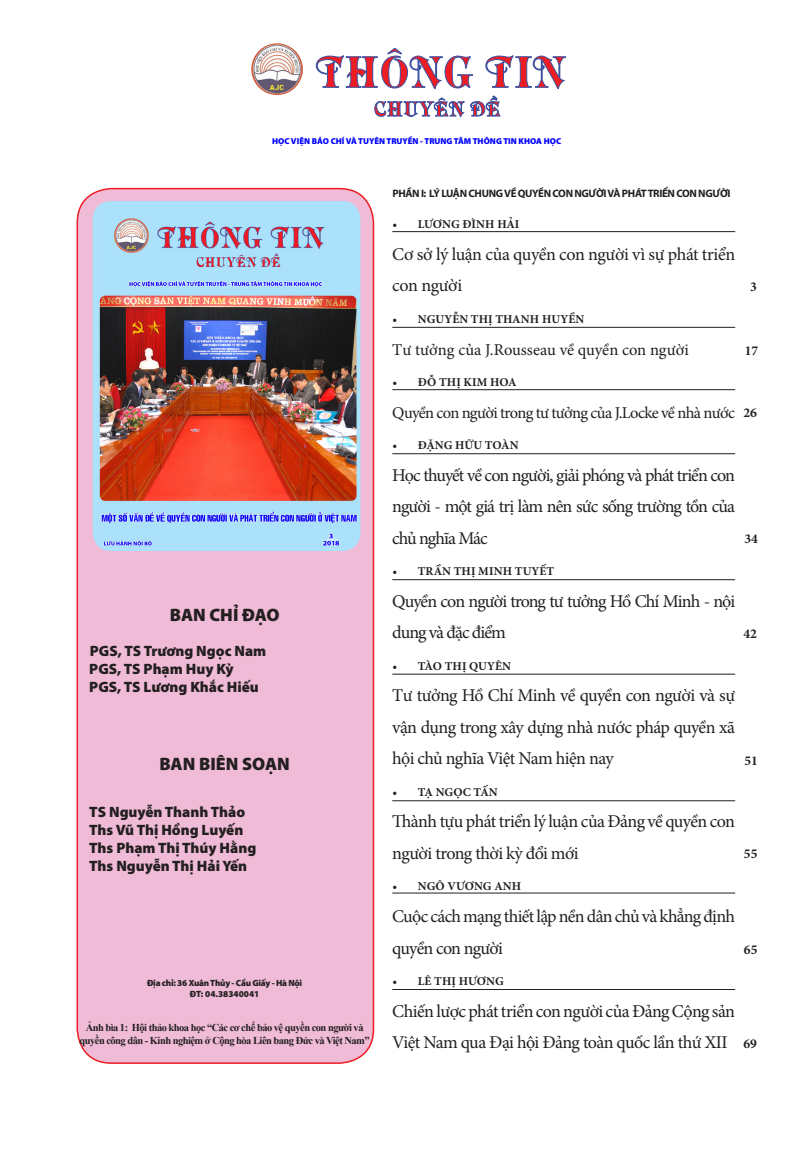
<style>
.page{position:relative;width:808px;height:1149px;background:#fff}
.page>*{position:absolute;margin:0;border:0;box-sizing:border-box;transform-origin:0 0}
.Ten_bai{font:18px/31.5px "Minion Pro";letter-spacing:-.04em;color:#231f20}
.Ten_bai-2{font:18px/31.5px "Minion Pro";letter-spacing:-.02em;color:#231f20}
.t1{font:900 18px "Myriad Pro";color:#231f20}
.t2{font:16.5px "Minion Pro";letter-spacing:-.035em;color:#231f20}
.t3{font:16.5px "Minion Pro";color:#231f20}
.t4{font:900 15px "Myriad Pro";color:#231f20}
.t5{font:700 13.5px "Minion Pro";color:#231f20}
.Tac_gia{font:700 12px "Minion Pro";letter-spacing:.005em;color:#231f20}
.t6{font:700 10.8px "Myriad Pro";letter-spacing:-.03em;color:#231f20}
.t7{font:700 10.5px/12.6px "Times New Roman";letter-spacing:-.05em;color:#231f20;text-align:center}
.t8{font:900 9px "Myriad Pro";letter-spacing:-.025em;color:#231f20}
.t9{font:900 9px "Myriad Pro";color:#231f20}
.t10{font:900 8.55px "Myriad Pro";color:#00f}
</style>
<div class="page">
<div style="left:77px;top:188px;width:296px;height:874px;background:#efbbd6;border-radius:34px"></div>
<div style="left:77px;top:188px;width:297px;height:875px;border:2px solid #ee1d23;border-radius:34px"></div>
<svg style="left:374px;top:97px;width:90px;height:20px"></svg>
<svg style="left:470px;top:96px;width:30px;height:20px"></svg>
<svg style="left:316px;top:48px;width:157px;height:41px"></svg>
<svg style="left:485px;top:55px;width:81px;height:34px"></svg>
<img style="left:251px;top:43px;width:52px;height:52px;border-radius:25px">
<img style="left:93px;top:201px;width:267px;height:350px">
<hr style="left:392px;top:231px;width:343px;height:1px;background:#231f20">
<hr style="left:392px;top:327px;width:343px;height:1px;background:#231f20">
<hr style="left:392px;top:453px;width:343px;height:1px;background:#231f20">
<hr style="left:392px;top:389px;width:343px;height:1px;background:#231f20">
<hr style="left:392px;top:579px;width:343px;height:1px;background:#231f20">
<hr style="left:392px;top:673px;width:343px;height:1px;background:#231f20">
<hr style="left:392px;top:800px;width:343px;height:1px;background:#231f20">
<hr style="left:392px;top:892px;width:343px;height:1px;background:#231f20">
<hr style="left:392px;top:988px;width:343px;height:1px;background:#231f20">
<p class="t10" style="left:272px;top:135px;width:291px">HỌC VIỆN BÁO CHÍ VÀ TUYÊN TRUYỀN - TRUNG TÂM THÔNG TIN KHOA HỌC</p>
<p class="t1" style="left:170px;top:602px;width:111px">BAN CHỈ ĐẠO</p>
<p class="t4" style="left:90px;top:641px;width:178px">PGS, TS Trương Ngọc Nam</p>
<p class="t4" style="left:89px;top:659px;width:146px">PGS, TS Phạm Huy Kỳ</p>
<p class="t4" style="left:89px;top:677px;width:171px">PGS, TS Lương Khắc Hiếu</p>
<p class="t1" style="left:159px;top:751px;width:132px">BAN BIÊN SOẠN</p>
<p class="t4" style="left:89px;top:801px;width:157px">TS Nguyễn Thanh Thảo</p>
<p class="t4" style="left:89px;top:819px;width:156px">Ths Vũ Thị Hồng Luyến</p>
<p class="t4" style="left:89px;top:837px;width:169px">Ths Phạm Thị Thúy Hằng</p>
<p class="t4" style="left:89px;top:855px;width:159px">Ths Nguyễn Thị Hải Yến</p>
<p class="t8" style="left:147px;top:976px;width:157px">Địa chỉ: 36 Xuân Thủy - Cầu Giấy - Hà Nội</p>
<p class="t9" style="left:190px;top:987px;width:71px">ĐT: 04.38340041</p>
<p class="t7" style="left:80px;top:1020px;width:292px">Ảnh bìa 1: Hội thảo khoa học “Các cơ chế bảo vệ quyền con người và quyền công dân - Kinh nghiệm ở Cộng hòa Liên bang Đức và Việt Nam”</p>
<p class="t6" style="left:392px;top:186px;width:340px">PHẦN I: LÝ LUẬN CHUNG VỀ QUYỀN CON NGƯỜI VÀ PHÁT TRIỂN CON NGƯỜI</p>
<p class="Tac_gia" style="left:392px;top:216px;width:129px">• LƯƠNG ĐÌNH HẢI</p>
<p class="Ten_bai-2" style="left:392px;top:238px;width:344px">Cơ sở lý luận của quyền con người vì sự phát triển con người</p>
<p class="Tac_gia" style="left:392px;top:310px;width:193px">• NGUYỄN THỊ THANH HUYỀN</p>
<p class="t3" style="left:392px;top:338px;width:298px">Tư tưởng của J.Rousseau về quyền con người</p>
<p class="Tac_gia" style="left:392px;top:373px;width:126px">• ĐỖ THỊ KIM HOA</p>
<p class="t2" style="left:392px;top:401px;width:344px">Quyền con người trong tư tưởng của J.Locke về nhà nước</p>
<p class="Tac_gia" style="left:392px;top:436px;width:128px">• ĐẶNG HỮU TOÀN</p>
<p class="Ten_bai" style="left:392px;top:459px;width:344px;text-align:justify">Học thuyết về con người, giải phóng và phát triển con người - một giá trị làm nên sức sống trường tồn của chủ nghĩa Mác</p>
<p class="Tac_gia" style="left:392px;top:562px;width:163px">• TRẦN THỊ MINH TUYẾT</p>
<p class="Ten_bai" style="left:392px;top:585px;width:344px">Quyền con người trong tư tưởng Hồ Chí Minh - nội dung và đặc điểm</p>
<p class="Tac_gia" style="left:392px;top:657px;width:120px">• TÀO THỊ QUYÊN</p>
<p class="Ten_bai" style="left:392px;top:679px;width:344px;text-align:justify">Tư tưởng Hồ Chí Minh về quyền con người và sự vận dụng trong xây dựng nhà nước pháp quyền xã hội chủ nghĩa Việt Nam hiện nay</p>
<p class="Tac_gia" style="left:392px;top:783px;width:107px">• TẠ NGỌC TẤN</p>
<p class="Ten_bai" style="left:392px;top:805px;width:344px">Thành tựu phát triển lý luận của Đảng về quyền con người trong thời kỳ đổi mới</p>
<p class="Tac_gia" style="left:392px;top:877px;width:131px">• NGÔ VƯƠNG ANH</p>
<p class="Ten_bai" style="left:392px;top:900px;width:344px">Cuộc cách mạng thiết lập nền dân chủ và khẳng định quyền con người</p>
<p class="Tac_gia" style="left:392px;top:972px;width:113px">• LÊ THỊ HƯƠNG</p>
<p class="Ten_bai" style="left:392px;top:994px;width:344px">Chiến lược phát triển con người của Đảng Cộng sản<br>Việt Nam qua Đại hội Đảng toàn quốc lần thứ XII</p>
<p class="t5" style="left:750px;top:277px;width:8px">3</p>
<p class="t5" style="left:745px;top:341px;width:15px">17</p>
<p class="t5" style="left:743px;top:403px;width:15px">26</p>
<p class="t5" style="left:744px;top:529px;width:15px">34</p>
<p class="t5" style="left:743px;top:624px;width:15px">42</p>
<p class="t5" style="left:744px;top:750px;width:15px">51</p>
<p class="t5" style="left:744px;top:844px;width:15px">55</p>
<p class="t5" style="left:744px;top:939px;width:15px">65</p>
<p class="t5" style="left:743px;top:1033px;width:15px">69</p>
</div>
